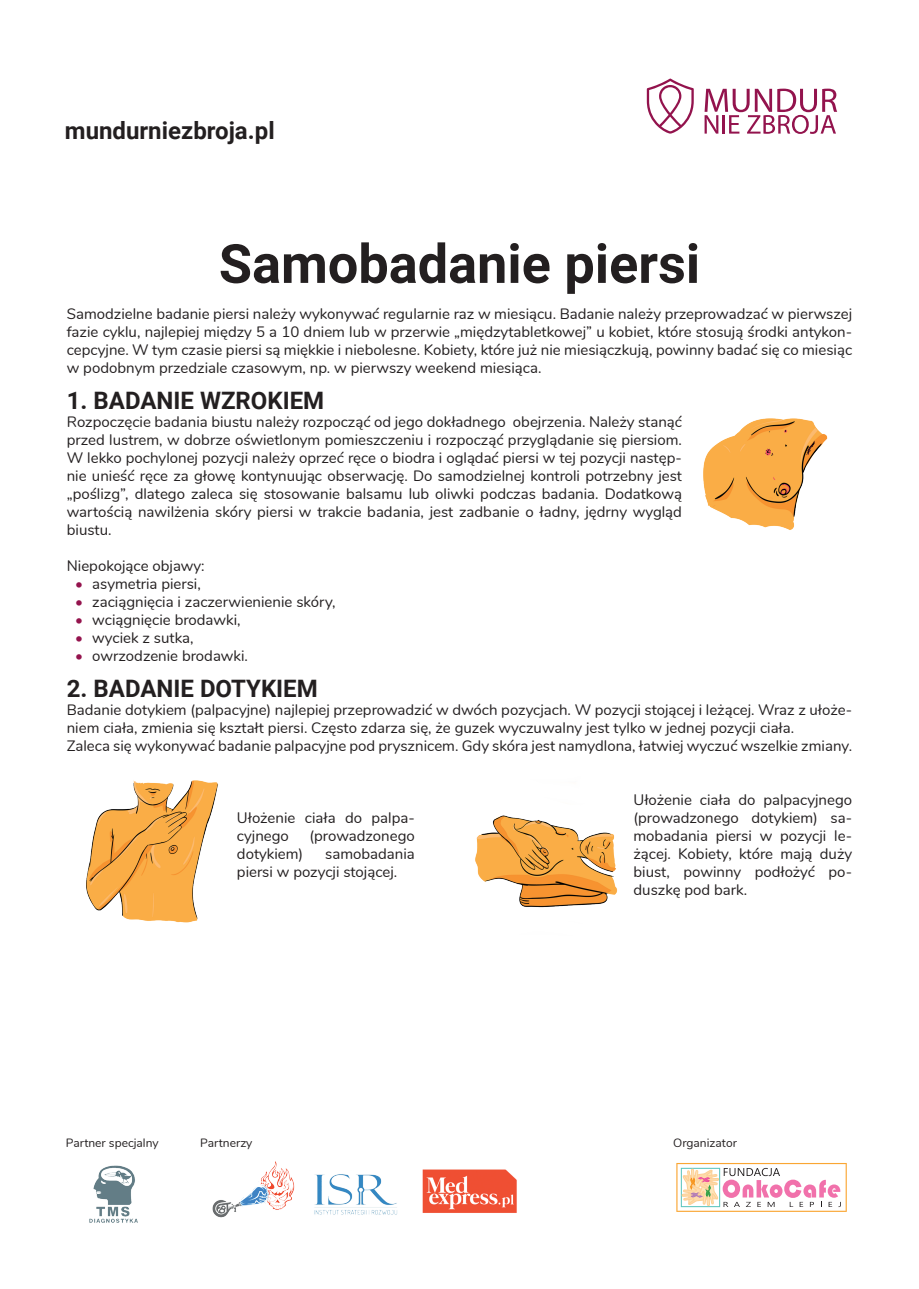
<style>
.page{position:relative;width:919px;height:1289px;background:#fff}
.page>*{position:absolute;margin:0;border:0;box-sizing:border-box;transform-origin:0 0}
.t1{font:700 54px "Roboto";color:#231f20}
.t2{font:700 24px "Roboto";color:#231f20}
.t3{font:15px/18px "Nunito";color:#231f20;text-align:justify}
.t4{font:12px "Nunito";color:#231f20}
.s1{color:#94134d}
</style>
<div class="page">
<svg style="left:646px;top:78px;width:47px;height:56px"></svg>
<svg style="left:704px;top:89px;width:133px;height:45px"></svg>
<img style="left:212px;top:1161px;width:83px;height:57px">
<img style="left:314px;top:1174px;width:84px;height:41px">
<img style="left:422px;top:1169px;width:95px;height:44px">
<img style="left:89px;top:1165px;width:49px;height:58px">
<svg style="left:676px;top:1163px;width:170px;height:48px"></svg>
<img style="left:703px;top:418px;width:125px;height:112px">
<img style="left:475px;top:815px;width:143px;height:93px">
<img style="left:86px;top:780px;width:132px;height:143px">
<h2 class="t2" style="left:65px;top:113px;width:211px">mundurniezbroja.pl</h2>
<h1 class="t1" style="left:219px;top:226px;width:483px">Samobadanie piersi</h1>
<p class="t3" style="left:67px;top:304px;width:786px">Samodzielne badanie piersi należy wykonywać regularnie raz w miesiącu. Badanie należy przeprowadzać w pierwszej fazie cyklu, najlepiej między 5 a 10 dniem lub w przerwie „międzytabletkowej” u kobiet, które stosują środki antykon&shy;cepcyjne. W tym czasie piersi są miękkie i niebolesne. Kobiety, które już nie miesiączkują, powinny badać się co miesiąc w podobnym przedziale czasowym, np. w pierwszy weekend miesiąca.</p>
<h2 class="t2" style="left:67px;top:383px;width:259px">1. BADANIE WZROKIEM</h2>
<p class="t3" style="left:67px;top:412px;width:616px">Rozpoczęcie badania biustu należy rozpocząć od jego dokładnego obejrzenia. Należy stanąć przed lustrem, w dobrze oświetlonym pomieszczeniu i rozpocząć przyglądanie się piersiom.<br>W lekko pochylonej pozycji należy oprzeć ręce o biodra i oglądać piersi w tej pozycji następ&shy;nie unieść ręce za głowę kontynuując obserwację. Do samodzielnej kontroli potrzebny jest „poślizg”, dlatego zaleca się stosowanie balsamu lub oliwki podczas badania. Dodatkową wartością nawilżenia skóry piersi w trakcie badania, jest zadbanie o ładny, jędrny wygląd biustu.</p>
<p class="t3" style="left:67px;top:556px;width:139px">Niepokojące objawy:</p>
<p class="t3" style="left:75px;top:574px;width:127px"><span class="s1">•</span> asymetria piersi,</p>
<p class="t3" style="left:75px;top:592px;width:262px"><span class="s1">•</span> zaciągnięcia i zaczerwienienie skóry,</p>
<p class="t3" style="left:75px;top:610px;width:167px"><span class="s1">•</span> wciągnięcie brodawki,</p>
<p class="t3" style="left:75px;top:628px;width:120px"><span class="s1">•</span> wyciek z sutka,</p>
<p class="t3" style="left:75px;top:646px;width:174px"><span class="s1">•</span> owrzodzenie brodawki.</p>
<h2 class="t2" style="left:67px;top:671px;width:252px">2. BADANIE DOTYKIEM</h2>
<p class="t3" style="left:67px;top:700px;width:786px;text-align:left">Badanie dotykiem (palpacyjne) najlepiej przeprowadzić w dwóch pozycjach. W pozycji stojącej i leżącej. Wraz z ułoże&shy;niem ciała, zmienia się kształt piersi. Często zdarza się, że guzek wyczuwalny jest tylko w jednej pozycji ciała.<br>Zaleca się wykonywać badanie palpacyjne pod prysznicem. Gdy skóra jest namydlona, łatwiej wyczuć wszelkie zmiany.</p>
<p class="t3" style="left:237px;top:808px;width:179px">Ułożenie ciała do palpa&shy;cyjnego</p>
<p class="t3" style="left:309px;top:826px;width:107px">(prowadzonego</p>
<p class="t3" style="left:237px;top:844px;width:68px">dotykiem)</p>
<p class="t3" style="left:237px;top:844px;width:179px;text-indent:88px">samobadania piersi w pozycji stojącej.</p>
<p class="t3" style="left:633px;top:790px;width:220px">Ułożenie ciała do palpacyjnego (prowadzonego dotykiem) sa&shy;mobadania piersi w pozycji le&shy;żącej. Kobiety, które mają duży biust, powinny podłożyć po&shy;duszkę pod bark.</p>
<p class="t4" style="left:66px;top:1134px;width:94px">Partner specjalny</p>
<p class="t4" style="left:200px;top:1134px;width:54px">Partnerzy</p>
<p class="t4" style="left:673px;top:1134px;width:65px">Organizator</p>
</div>
